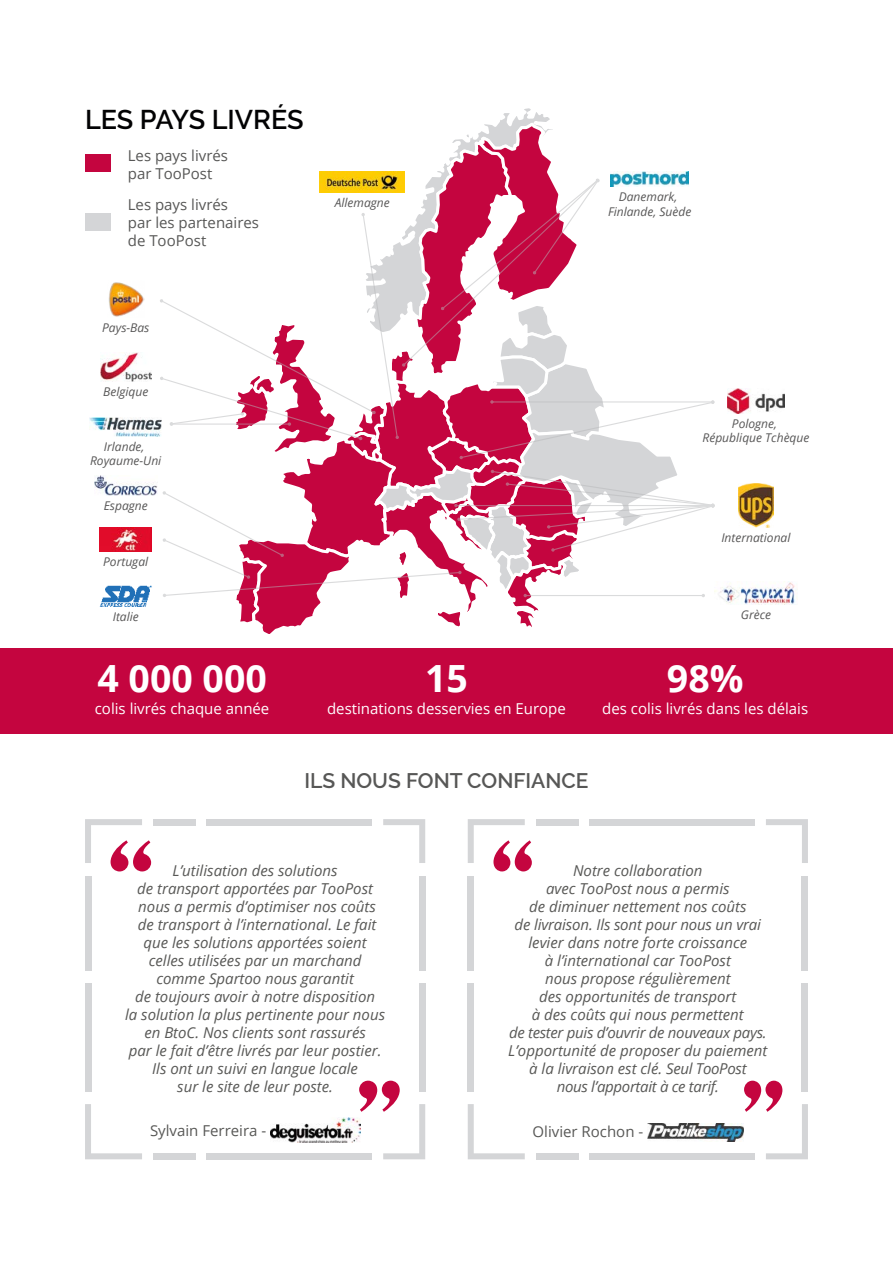
<style>
.page{position:relative;width:893px;height:1263px;background:#fff}
.page>*{position:absolute;margin:0;border:0;box-sizing:border-box;transform-origin:0 0}
.t1{font:700 37.5px "Open Sans";color:#fff}
.t2{font:600 27px "Raleway";letter-spacing:-.01em;color:#020203}
.t3{font:600 21px "Raleway";color:#575756}
.t4{font:italic 15px/18px "Open Sans";color:#585856;text-align:center}
.t5{font:15px "Open Sans";color:#fff}
.t6{font:15px/18px "Open Sans";color:#575756}
.t7{font:15px "Open Sans";color:#585856}
.t8{font:italic 12px/14.4px "Open Sans";color:#585757;text-align:center}
</style>
<div class="page">
<div style="left:0;top:649px;width:893px;height:85px;background:#c4053f"></div>
<div style="left:85px;top:154px;width:26px;height:17px;background:#c4053f"></div>
<div style="left:85px;top:214px;width:26px;height:17px;background:#d4d5d7"></div>
<img style="left:108px;top:282px;width:36px;height:35px">
<img style="left:90px;top:417px;width:70px;height:19px">
<img style="left:100px;top:585px;width:52px;height:21px">
<img style="left:714px;top:582px;width:84px;height:22px">
<img style="left:738px;top:484px;width:36px;height:43px">
<img style="left:95px;top:476px;width:62px;height:19px">
<img style="left:100px;top:352px;width:51px;height:29px">
<img style="left:100px;top:527px;width:52px;height:25px">
<img style="left:727px;top:388px;width:58px;height:25px">
<svg style="left:160px;top:108px;width:554px;height:526px"></svg>
<img style="left:647px;top:1123px;width:96px;height:18px">
<div style="left:468px;top:876px;width:6px;height:94px;background:#d4d5d7"></div>
<svg style="left:468px;top:819px;width:64px;height:52px"></svg>
<div style="left:468px;top:983px;width:6px;height:108px;background:#d4d5d7"></div>
<div style="left:589px;top:819px;width:166px;height:6px;background:#d4d5d7"></div>
<svg style="left:468px;top:1104px;width:57px;height:55px"></svg>
<div style="left:536px;top:819px;width:42px;height:6px;background:#d4d5d7"></div>
<div style="left:802px;top:983px;width:6px;height:108px;background:#d4d5d7"></div>
<svg style="left:766px;top:819px;width:42px;height:44px"></svg>
<div style="left:536px;top:1153px;width:42px;height:6px;background:#d4d5d7"></div>
<div style="left:802px;top:876px;width:6px;height:94px;background:#d4d5d7"></div>
<div style="left:589px;top:1153px;width:166px;height:6px;background:#d4d5d7"></div>
<svg style="left:744px;top:1081px;width:64px;height:78px"></svg>
<img style="left:270px;top:1118px;width:89px;height:24px">
<div style="left:85px;top:876px;width:6px;height:94px;background:#d4d5d7"></div>
<svg style="left:85px;top:819px;width:66px;height:52px"></svg>
<div style="left:85px;top:983px;width:6px;height:108px;background:#d4d5d7"></div>
<div style="left:207px;top:819px;width:165px;height:6px;background:#d4d5d7"></div>
<svg style="left:85px;top:1104px;width:57px;height:55px"></svg>
<div style="left:153px;top:819px;width:43px;height:6px;background:#d4d5d7"></div>
<div style="left:419px;top:983px;width:6px;height:108px;background:#d4d5d7"></div>
<svg style="left:383px;top:819px;width:42px;height:44px"></svg>
<div style="left:153px;top:1153px;width:43px;height:6px;background:#d4d5d7"></div>
<div style="left:419px;top:876px;width:6px;height:94px;background:#d4d5d7"></div>
<div style="left:207px;top:1153px;width:165px;height:6px;background:#d4d5d7"></div>
<svg style="left:359px;top:1081px;width:66px;height:78px"></svg>
<h2 class="t2" style="left:85px;top:104px;width:220px">LES PAYS LIVRÉS</h2>
<p class="t6" style="left:128px;top:146px;width:102px">Les pays livrés par TooPost</p>
<p class="t6" style="left:128px;top:195px;width:133px">Les pays livrés<br>par les partenaires de TooPost</p>
<p class="t8" style="left:102px;top:320px;width:49px">Pays-Bas</p>
<p class="t8" style="left:103px;top:384px;width:47px">Belgique</p>
<p class="t8" style="left:90px;top:439px;width:73px">Irlande,<br>Royaume-Uni</p>
<p class="t8" style="left:104px;top:498px;width:45px">Espagne</p>
<p class="t8" style="left:103px;top:554px;width:47px">Portugal</p>
<p class="t8" style="left:335px;top:195px;width:56px">Allemagne</p>
<p class="t8" style="left:608px;top:189px;width:85px">Danemark,<br>Finlande, Suède</p>
<p class="t8" style="left:703px;top:416px;width:108px">Pologne,<br>République Tchèque</p>
<p class="t8" style="left:721px;top:530px;width:71px">International</p>
<p class="t8" style="left:113px;top:609px;width:28px">Italie</p>
<p class="t8" style="left:741px;top:607px;width:32px">Grèce</p>
<h1 class="t1" style="left:97px;top:652px;width:171px">4 000 000</h1>
<p class="t5" style="left:95px;top:699px;width:176px">colis livrés chaque année</p>
<h1 class="t1" style="left:425px;top:652px;width:44px">15</h1>
<p class="t5" style="left:327px;top:699px;width:240px">destinations desservies en Europe</p>
<h1 class="t1" style="left:667px;top:652px;width:78px">98%</h1>
<p class="t5" style="left:602px;top:699px;width:207px">des colis livrés dans les délais</p>
<h3 class="t3" style="left:304px;top:768px;width:286px">ILS NOUS FONT CONFIANCE</h3>
<p class="t4" style="left:125px;top:861px;width:261px">L’utilisation des solutions<br>de transport apportées par TooPost nous a permis d’optimiser nos coûts<br>de transport à l’international. Le fait que les solutions apportées soient celles utilisées par un marchand comme Spartoo nous garantit<br>de toujours avoir à notre disposition<br>la solution la plus pertinente pour nous en BtoC. Nos clients sont rassurés<br>par le fait d’être livrés par leur postier.<br>Ils ont un suivi en langue locale<br>sur le site de leur poste.</p>
<p class="t7" style="left:150px;top:1121px;width:118px">Sylvain Ferreira -</p>
<p class="t4" style="left:508px;top:861px;width:261px">Notre collaboration<br>avec TooPost nous a permis<br>de diminuer nettement nos coûts<br>de livraison. Ils sont pour nous un vrai levier dans notre forte croissance<br>à l’international car TooPost<br>nous propose régulièrement<br>des opportunités de transport<br>à des coûts qui nous permettent<br>de tester puis d’ouvrir de nouveaux pays.<br>L’opportunité de proposer du paiement à la livraison est clé. Seul TooPost<br>nous l’apportait à ce tarif.</p>
<p class="t7" style="left:533px;top:1121px;width:112px">Olivier Rochon -</p>
</div>
